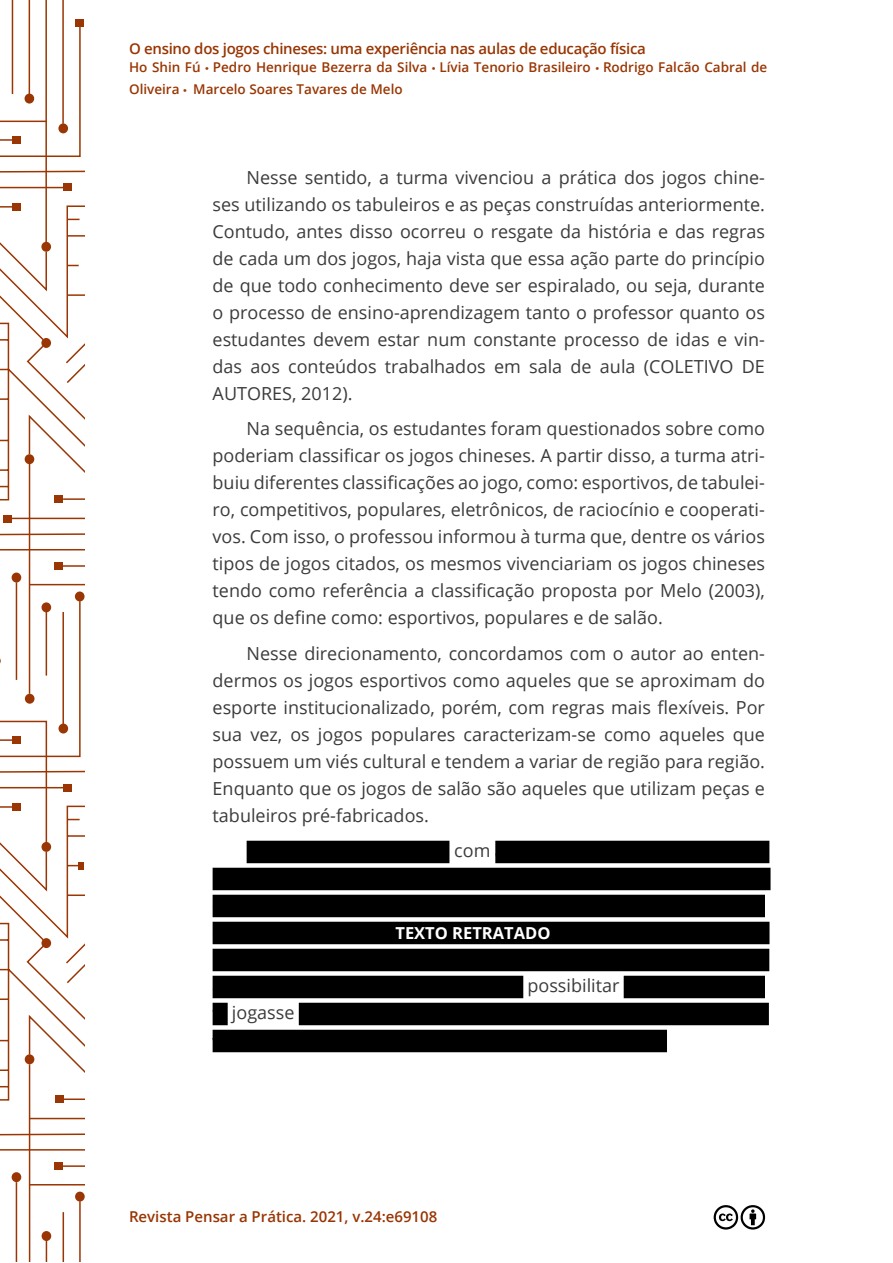
<style>
.page{position:relative;width:893px;height:1263px;background:#fff}
.page>*{position:absolute;margin:0;border:0;box-sizing:border-box;transform-origin:0 0}
.t1{font:18px/27px "Open Sans";color:#3c3b3b;text-align:justify}
.t2{font:700 16.5px "Open Sans";color:#fff}
.t3{font:600 15px "Open Sans";letter-spacing:-.02em;color:#983503}
.t4{font:600 15px "Open Sans";color:#983503}
.t5{font:600 13.5px/21.6px "Open Sans";color:#993603}
.s1{font-family:"Myriad Pro";font-weight:400;color:#9e3f0f}
</style>
<div class="page">
<hr style="left:12px;top:0;width:1px;height:94px;background:#993603">
<hr style="left:29px;top:0;width:1px;height:94px;background:#993603">
<hr style="left:45px;top:0;width:2px;height:242px;background:#993603">
<hr style="left:62px;top:0;width:2px;height:124px;background:#993603">
<svg style="left:11px;top:25px;width:73px;height:95px"></svg>
<div style="left:76px;top:19px;width:8px;height:7px;background:#993603"></div>
<svg style="left:0;top:120px;width:84px;height:202px"></svg>
<svg style="left:0;top:881px;width:84px;height:380px"></svg>
<div style="left:42px;top:1231px;width:9px;height:10px;background:#993603;border-radius:50%"></div>
<svg style="left:0;top:922px;width:84px;height:314px"></svg>
<svg style="left:0;top:322px;width:84px;height:559px"></svg>
<svg style="left:713px;top:1205px;width:53px;height:25px"></svg>
<div style="left:247px;top:841px;width:202px;height:22px;background:#000"></div>
<div style="left:495px;top:841px;width:274px;height:22px;background:#000"></div>
<div style="left:213px;top:868px;width:557px;height:22px;background:#000"></div>
<div style="left:213px;top:895px;width:552px;height:22px;background:#000"></div>
<div style="left:213px;top:922px;width:556px;height:22px;background:#000"></div>
<div style="left:213px;top:949px;width:556px;height:22px;background:#000"></div>
<div style="left:213px;top:976px;width:310px;height:22px;background:#000"></div>
<div style="left:624px;top:976px;width:141px;height:22px;background:#000"></div>
<div style="left:213px;top:1003px;width:15px;height:22px;background:#000"></div>
<div style="left:299px;top:1003px;width:470px;height:22px;background:#000"></div>
<div style="left:213px;top:1030px;width:454px;height:22px;background:#000"></div>
<p class="t3" style="left:129px;top:38px;width:518px">O ensino dos jogos chineses: uma experiência nas aulas de educação física</p>
<p class="t5" style="left:129px;top:56px;width:640px">Ho Shin Fú <span class="s1">•</span> Pedro Henrique Bezerra da Silva <span class="s1">•</span> Lívia Tenorio Brasileiro <span class="s1">•</span> Rodrigo Falcão Cabral de<br>Oliveira <span class="s1">•</span> Marcelo Soares Tavares de Melo</p>
<p class="t1" style="left:213px;top:163px;width:554px;text-indent:34px">Nesse sentido, a turma vivenciou a prática dos jogos chine&shy;ses utilizando os tabuleiros e as peças construídas anteriormente.<br>Contudo, antes disso ocorreu o resgate da história e das regras de cada um dos jogos, haja vista que essa ação parte do princípio de que todo conhecimento deve ser espiralado, ou seja, durante o processo de ensino-aprendizagem tanto o professor quanto os estudantes devem estar num constante processo de idas e vin&shy;das aos conteúdos trabalhados em sala de aula (COLETIVO DE AUTORES, 2012).</p>
<p class="t1" style="left:213px;top:415px;width:554px;text-indent:34px">Na sequência, os estudantes foram questionados sobre como poderiam classificar os jogos chineses. A partir disso, a turma atri&shy;buiu diferentes classificações ao jogo, como: esportivos, de tabulei&shy;ro, competitivos, populares, eletrônicos, de raciocínio e cooperati&shy;vos. Com isso, o professou informou à turma que, dentre os vários tipos de jogos citados, os mesmos vivenciariam os jogos chineses tendo como referência a classificação proposta por Melo (2003), que os define como: esportivos, populares e de salão.</p>
<p class="t1" style="left:213px;top:639px;width:554px;text-indent:34px">Nesse direcionamento, concordamos com o autor ao enten&shy;dermos os jogos esportivos como aqueles que se aproximam do esporte institucionalizado, porém, com regras mais flexíveis. Por sua vez, os jogos populares caracterizam-se como aqueles que possuem um viés cultural e tendem a variar de região para região.<br>Enquanto que os jogos de salão são aqueles que utilizam peças e tabuleiros pré-fabricados.</p>
<p class="t2" style="left:395px;top:921px;width:157px">TEXTO RETRATADO</p>
<p class="t4" style="left:129px;top:1206px;width:310px">Revista Pensar a Prática. 2021, v.24:e69108</p>
</div>
